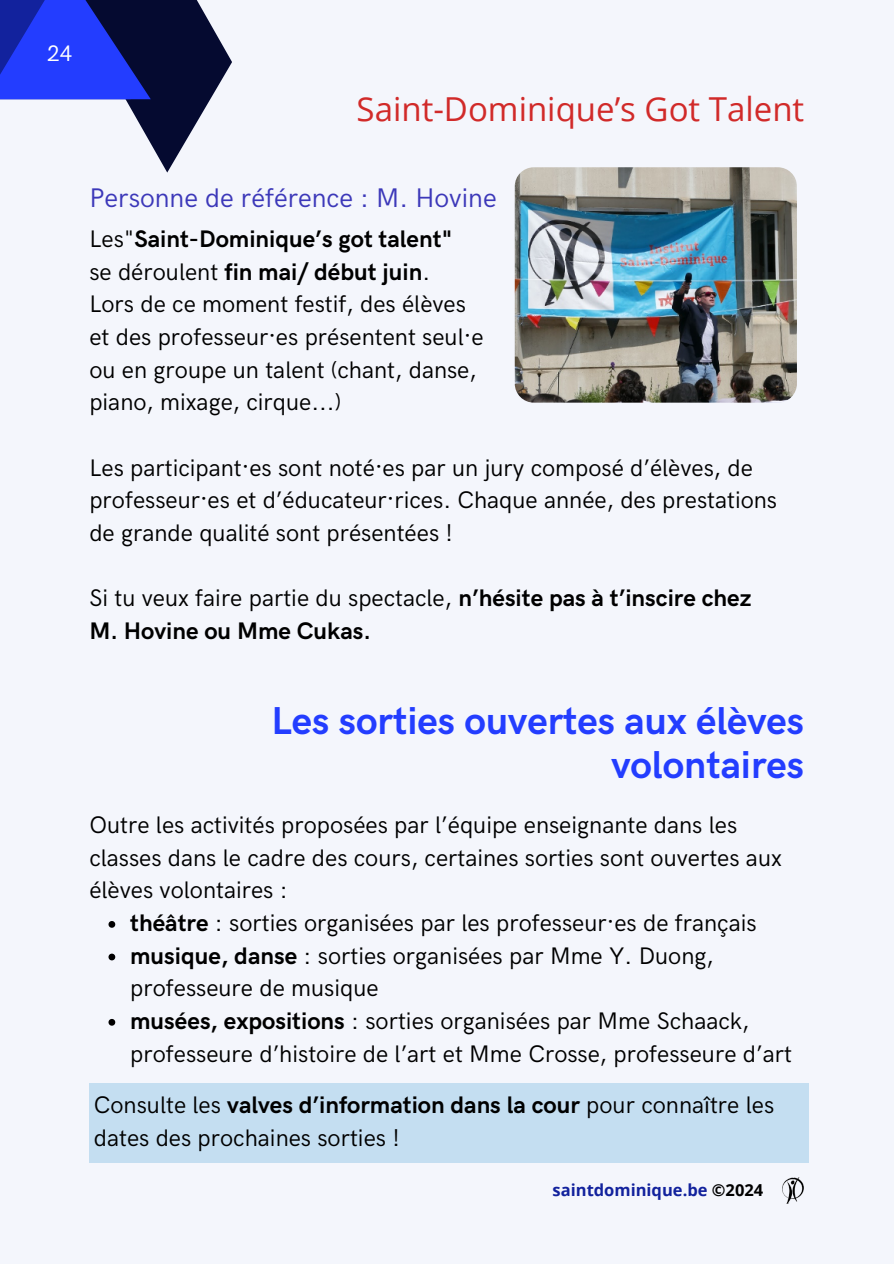
<style>
.page{position:relative;width:894px;height:1264px;background:#fff}
.page>*{position:absolute;margin:0;border:0;box-sizing:border-box;transform-origin:0 0}
.t1{font:700 39px/43.8px "HK Grotesk";color:#233dff;text-align:right}
.t2{font:33px "Open Sans";color:#d12a29}
.t3{font:27px "HK Grotesk";color:#3c38b9}
.t4{font:24px/32.7px "HK Grotesk";color:#000}
.t5{font:700 24px/32.7px "HK Grotesk";color:#000}
.t6{font:22.5px "HK Grotesk";color:#fff}
.t7{font:700 16.5px "Open Sans";color:#12229d}
.s1{font-weight:700}
.s2{font-weight:400}
.s3{color:#000}
</style>
<div class="page">
<div style="left:0;top:0;width:893px;height:1263px;background:#f4f6fc"></div>
<svg style="left:0;top:0;width:231px;height:172px"></svg>
<img style="left:782px;top:1177px;width:21px;height:26px">
<img style="left:514px;top:167px;width:282px;height:235px;border-radius:19px">
<svg style="left:108px;top:921px;width:7px;height:6px"></svg>
<svg style="left:108px;top:953px;width:7px;height:7px"></svg>
<svg style="left:108px;top:1019px;width:7px;height:6px"></svg>
<div style="left:89px;top:1083px;width:719px;height:79px;background:#c4def1"></div>
<p class="t6" style="left:47px;top:41px;width:27px">24</p>
<h4 class="t2" style="left:356px;top:86px;width:449px">Saint-Dominique’s Got Talent</h4>
<h1 class="t3" style="left:89px;top:183px;width:408px">Personne de référence : M. Hovine</h1>
<h4 class="t4" style="left:89px;top:223px;width:395px">Les"<span class="s1">Saint-Dominique’s got talent"<br></span>se déroulent <span class="s1">fin mai/ début juin</span>.<br>Lors de ce moment festif, des élèves et des professeur·es présentent seul·e ou en groupe un talent (chant, danse, piano, mixage, cirque...)</h4>
<h4 class="t4" style="left:89px;top:452px;width:689px">Les participant·es sont noté·es par un jury composé d’élèves, de professeur·es et d’éducateur·rices. Chaque année, des prestations de grande qualité sont présentées !</h4>
<h4 class="t5" style="left:89px;top:582px;width:663px"><span class="s2">Si tu veux faire partie du spectacle,</span> n’hésite pas à t’inscire chez<br>M. Hovine ou Mme Cukas.</h4>
<p class="t1" style="left:271px;top:700px;width:534px">Les sorties ouvertes aux élèves volontaires</p>
<p class="t4" style="left:89px;top:809px;width:693px">Outre les activités proposées par l’équipe enseignante dans les classes dans le cadre des cours, certaines sorties sont ouvertes aux élèves volontaires :</p>
<p class="t4" style="left:130px;top:907px;width:627px"><span class="s1">théâtre</span> : sorties organisées par les professeur·es de français</p>
<p class="t4" style="left:130px;top:940px;width:585px"><span class="s1">musique, danse</span> : sorties organisées par Mme Y. Duong, professeure de musique</p>
<h4 class="t4" style="left:130px;top:1005px;width:663px"><span class="s1">musées, expositions</span> : sorties organisées par Mme Schaack, professeure d’histoire de l’art et Mme Crosse, professeure d’art</h4>
<p class="t4" style="left:94px;top:1089px;width:681px">Consulte les <span class="s1">valves d’information dans la cour</span> pour connaître les dates des prochaines sorties !</p>
<p class="t7" style="left:552px;top:1178px;width:212px">saintdominique.be <span class="s3">©2024</span></p>
</div>
